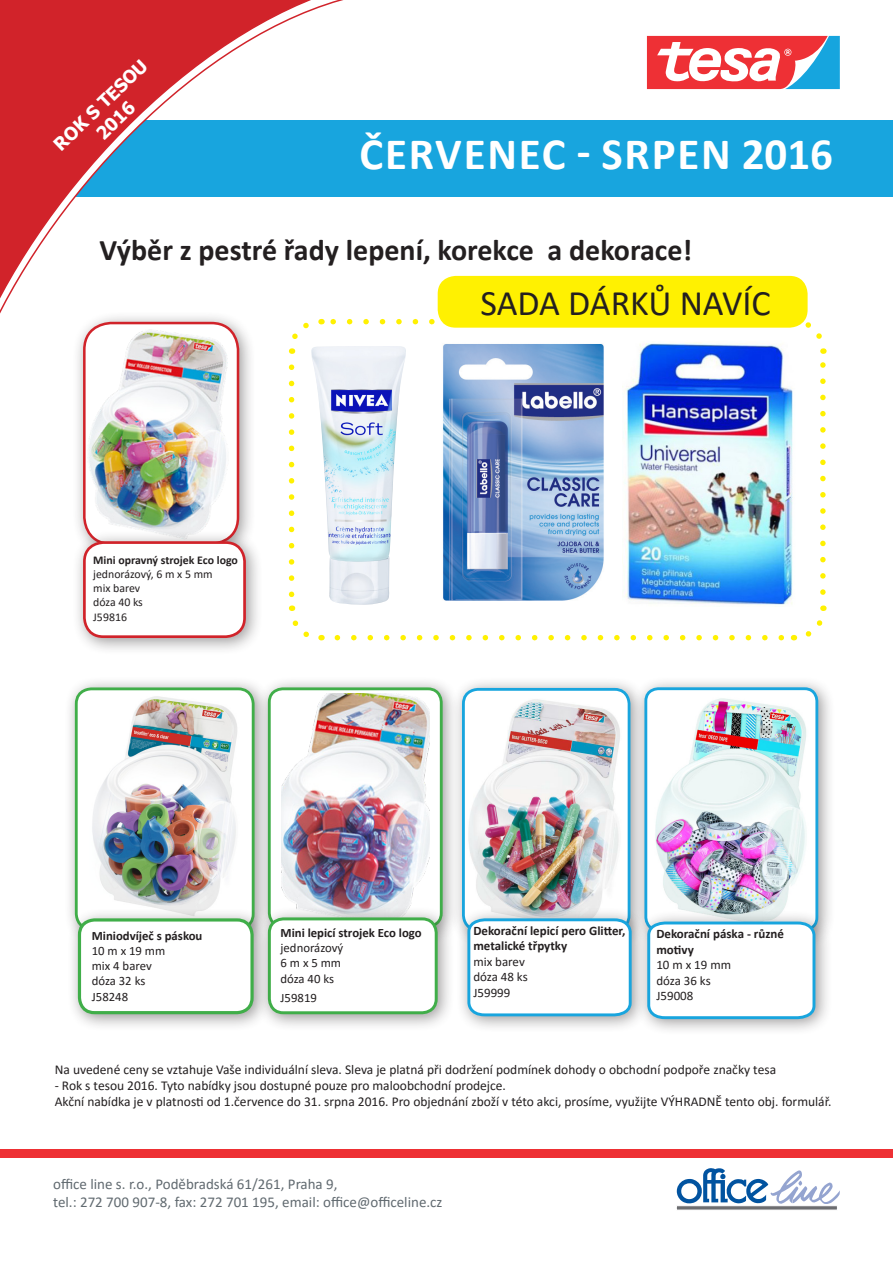
<style>
.page{position:relative;width:893px;height:1263px;background:#fff}
.page>*{position:absolute;margin:0;border:0;box-sizing:border-box;transform-origin:0 0}
.t1{font:700 45px "Calibri";letter-spacing:.04em;color:#fff}
.t2{font:36px "Calibri";color:#231f20}
.t3{font:700 30px "Calibri";color:#231f20}
.t4{font:700 18px/21.6px "Tahoma";color:#fff;text-align:center}
.t5{font:15px "Calibri";color:#616a70}
.t6{font:13.5px "Calibri";color:#231f20}
.t7{font:700 12.9px/15.6px "Calibri";color:#231f20}
.t8{font:12.9px "Calibri";color:#231f20}
.t9{font:12.75px "Calibri";color:#231f20}
.t10{font:700 12.75px "Calibri";color:#231f20}
.t11{font:700 11.85px/14.2px "Calibri";color:#231f20}
.t12{font:11.85px "Calibri";color:#231f20}
.s1{font-weight:400}
</style>
<div class="page">
<svg style="left:337px;top:635px;width:447px;height:5px"></svg>
<svg style="left:379px;top:319px;width:65px;height:5px"></svg>
<svg style="left:288px;top:351px;width:8px;height:3px"></svg>
<svg style="left:288px;top:367px;width:34px;height:274px"></svg>
<svg style="left:805px;top:605px;width:22px;height:32px"></svg>
<svg style="left:805px;top:317px;width:21px;height:275px"></svg>
<div style="left:0;top:120px;width:893px;height:77px;background:#18a5de"></div>
<div style="left:0;top:1149px;width:893px;height:9px;background:#ee3034"></div>
<svg style="left:647px;top:36px;width:193px;height:53px"></svg>
<svg style="left:677px;top:1168px;width:163px;height:36px"></svg>
<svg style="left:676px;top:1206px;width:161px;height:4px"></svg>
<svg style="left:0;top:0;width:369px;height:337px"></svg>
<div style="left:257px;top:676px;width:203px;height:269px;background:#231f20;opacity:.45"></div>
<div style="left:269px;top:689px;width:172px;height:237px;background:#fff;border-radius:13px"></div>
<div style="left:268px;top:687px;width:175px;height:241px;border:3px solid #40ae49;border-radius:13px"></div>
<div style="left:64px;top:676px;width:207px;height:271px;background:#231f20;opacity:.45"></div>
<img style="left:76px;top:689px;width:177px;height:218px">
<div style="left:75px;top:687px;width:180px;height:243px;border:3px solid #40ae49;border-radius:15px"></div>
<img style="left:89px;top:694px;width:151px;height:213px">
<div style="left:633px;top:676px;width:203px;height:272px;background:#231f20;opacity:.45"></div>
<div style="left:646px;top:689px;width:171px;height:241px;background:#fff;border-radius:12px"></div>
<div style="left:644px;top:687px;width:174px;height:244px;border:3px solid #18a5de;border-radius:12px"></div>
<img style="left:281px;top:694px;width:148px;height:212px">
<img style="left:655px;top:698px;width:151px;height:212px">
<div style="left:636px;top:910px;width:196px;height:126px;background:#231f20;opacity:.45"></div>
<svg style="left:649px;top:920px;width:168px;height:100px"></svg>
<div style="left:451px;top:677px;width:197px;height:271px;background:#231f20;opacity:.45"></div>
<div style="left:463px;top:689px;width:166px;height:241px;background:#fff;border-radius:15px"></div>
<div style="left:462px;top:688px;width:168px;height:243px;border:3px solid #18a5de;border-radius:15px"></div>
<img style="left:468px;top:699px;width:152px;height:208px">
<div style="left:257px;top:906px;width:198px;height:125px;background:#231f20;opacity:.45"></div>
<div style="left:269px;top:919px;width:167px;height:94px;background:#fff;border-radius:14px"></div>
<div style="left:268px;top:917px;width:170px;height:97px;border:3px solid #40ae49;border-radius:14px"></div>
<div style="left:456px;top:907px;width:193px;height:126px;background:#231f20;opacity:.45"></div>
<svg style="left:466px;top:917px;width:167px;height:101px"></svg>
<div style="left:67px;top:907px;width:204px;height:124px;background:#231f20;opacity:.45"></div>
<div style="left:79px;top:920px;width:173px;height:93px;background:#fff;border-radius:15px"></div>
<div style="left:78px;top:918px;width:176px;height:96px;border:3px solid #40ae49;border-radius:15px"></div>
<div style="left:72px;top:310px;width:184px;height:252px;background:#231f20;opacity:.45"></div>
<div style="left:84px;top:323px;width:154px;height:221px;background:#fff;border-radius:27px"></div>
<div style="left:83px;top:322px;width:156px;height:223px;border:3px solid #d1232a;border-radius:27px"></div>
<img style="left:86px;top:328px;width:144px;height:202px">
<div style="left:438px;top:276px;width:370px;height:52px;background:#fff101;border-radius:18px"></div>
<div style="left:72px;top:530px;width:191px;height:125px;background:#231f20;opacity:.45"></div>
<div style="left:84px;top:543px;width:161px;height:94px;background:#fff;border-radius:19px"></div>
<div style="left:83px;top:541px;width:163px;height:97px;border:3px solid #d1232a;border-radius:19px"></div>
<img style="left:310px;top:346px;width:96px;height:259px">
<img style="left:443px;top:344px;width:161px;height:257px">
<img style="left:623px;top:342px;width:170px;height:263px">
<p class="t4" style="left:50px;top:140px;width:124px;rotate:-44deg">ROK S TESOU<br>2016</p>
<p class="t1" style="left:359px;top:122px;width:475px">ČERVENEC - SRPEN 2016</p>
<p class="t3" style="left:100px;top:229px;width:594px">Výběr z pestré řady lepení, korekce a dekorace!</p>
<p class="t11" style="left:93px;top:552px;width:146px">Mini opravný strojek Eco logo <span class="s1">jednorázový, 6 m x 5 mm</span></p>
<p class="t12" style="left:93px;top:580px;width:49px">mix barev</p>
<p class="t12" style="left:93px;top:594px;width:51px">dóza 40 ks</p>
<p class="t12" style="left:93px;top:608px;width:35px">J59816</p>
<p class="t2" style="left:480px;top:278px;width:292px">SADA DÁRKŮ NAVÍC</p>
<p class="t10" style="left:92px;top:926px;width:112px">Miniodvíječ s páskou</p>
<p class="t9" style="left:92px;top:942px;width:75px">10 m x 19 mm</p>
<p class="t9" style="left:92px;top:957px;width:61px">mix 4 barev</p>
<p class="t9" style="left:92px;top:972px;width:55px">dóza 32 ks</p>
<p class="t9" style="left:92px;top:988px;width:38px">J58248</p>
<p class="t10" style="left:281px;top:923px;width:143px">Mini lepicí strojek Eco logo</p>
<p class="t9" style="left:281px;top:939px;width:64px">jednorázový</p>
<p class="t9" style="left:281px;top:954px;width:62px">6 m x 5 mm</p>
<p class="t9" style="left:281px;top:969px;width:55px">dóza 40 ks</p>
<p class="t9" style="left:281px;top:989px;width:38px">J59819</p>
<p class="t7" style="left:473px;top:922px;width:154px">Dekorační lepicí pero Glitter, metalické třpytky</p>
<p class="t8" style="left:473px;top:952px;width:53px">mix barev</p>
<p class="t8" style="left:473px;top:968px;width:56px">dóza 48 ks</p>
<p class="t8" style="left:473px;top:983px;width:38px">J59999</p>
<p class="t7" style="left:656px;top:925px;width:129px">Dekorační páska - různé motivy</p>
<p class="t8" style="left:656px;top:956px;width:76px">10 m x 19 mm</p>
<p class="t8" style="left:656px;top:971px;width:56px">dóza 36 ks</p>
<p class="t8" style="left:656px;top:987px;width:38px">J59008</p>
<p class="t6" style="left:55px;top:1060px;width:723px">Na uvedené ceny se vztahuje Vaše individuální sleva. Sleva je platná při dodržení podmínek dohody o obchodní podpoře značky tesa</p>
<p class="t6" style="left:55px;top:1076px;width:453px">- Rok s tesou 2016. Tyto nabídky jsou dostupné pouze pro maloobchodní prodejce.</p>
<p class="t6" style="left:55px;top:1092px;width:778px">Akční nabídka je v platnosti od 1.července do 31. srpna 2016. Pro objednání zboží v této akci, prosíme, využijte VÝHRADNĚ tento obj. formulář.</p>
<p class="t5" style="left:53px;top:1173px;width:286px">office line s. r.o., Poděbradská 61/261, Praha 9,</p>
<p class="t5" style="left:53px;top:1191px;width:391px">tel.: 272 700 907-8, fax: 272 701 195, email: office@officeline.cz</p>
</div>
